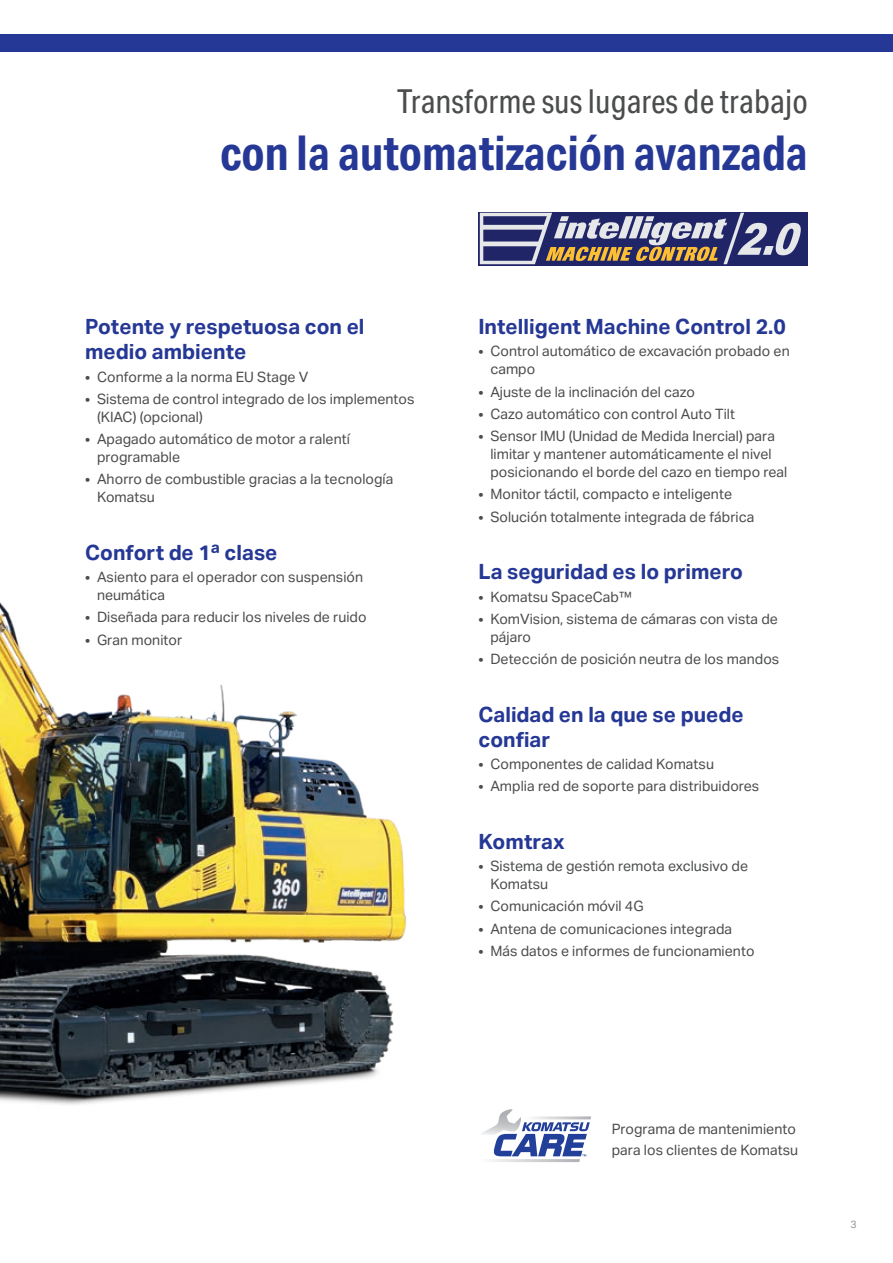
<style>
.page{position:relative;width:893px;height:1263px;background:#fff}
.page>*{position:absolute;margin:0;border:0;box-sizing:border-box;transform-origin:0 0}
.t1{font:700 48px "Aktiv Grotesk Cd";color:#263895}
.t2{font:33px "Aktiv Grotesk Cd";color:#4b4c4d}
.t3{font:700 21px/25.2px "Aktiv Grotesk";color:#263895}
.t4{font:14.25px/18px "Aktiv Grotesk";color:#4b4c4d}
.t5{font:10.5px "Aktiv Grotesk";color:#939598}
</style>
<div class="page">
<img style="left:0;top:602px;width:407px;height:503px">
<svg style="left:481px;top:1109px;width:110px;height:53px"></svg>
<div style="left:478px;top:212px;width:330px;height:53px;background:#202568"></div>
<svg style="left:480px;top:213px;width:321px;height:51px"></svg>
<div style="left:0;top:34px;width:893px;height:17px;background:#263895"></div>
<h2 class="t2" style="left:397px;top:82px;width:412px">Transforme sus lugares de trabajo</h2>
<h1 class="t1" style="left:220px;top:125px;width:589px">con la automatización avanzada</h1>
<h3 class="t3" style="left:85px;top:314px;width:281px">Potente y respetuosa con el medio ambiente</h3>
<p class="t4" style="left:85px;top:368px;width:225px">• Conforme a la norma EU Stage V</p>
<p class="t4" style="left:97px;top:390px;width:319px;text-indent:-12px">• Sistema de control integrado de los implementos (KIAC) (opcional)</p>
<p class="t4" style="left:97px;top:430px;width:254px;text-indent:-12px">• Apagado automático de motor a ralentí programable</p>
<p class="t4" style="left:97px;top:470px;width:298px;text-indent:-12px">• Ahorro de combustible gracias a la tecnología<br>Komatsu</p>
<h3 class="t3" style="left:85px;top:540px;width:194px">Confort de 1ª clase</h3>
<p class="t4" style="left:97px;top:568px;width:268px;text-indent:-12px">• Asiento para el operador con suspensión neumática</p>
<p class="t4" style="left:85px;top:608px;width:283px">• Diseñada para reducir los niveles de ruido</p>
<p class="t4" style="left:85px;top:631px;width:99px">• Gran monitor</p>
<h3 class="t3" style="left:478px;top:314px;width:309px">Intelligent Machine Control 2.0</h3>
<p class="t4" style="left:490px;top:342px;width:301px;text-indent:-12px">• Control automático de excavación probado en campo</p>
<p class="t4" style="left:478px;top:383px;width:218px">• Ajuste de la inclinación del cazo</p>
<p class="t4" style="left:478px;top:405px;width:258px">• Cazo automático con control Auto Tilt</p>
<p class="t4" style="left:490px;top:427px;width:299px;text-indent:-12px">• Sensor IMU (Unidad de Medida Inercial) para limitar y mantener automáticamente el nivel posicionando el borde del cazo en tiempo real</p>
<p class="t4" style="left:478px;top:486px;width:255px">• Monitor táctil, compacto e inteligente</p>
<p class="t4" style="left:478px;top:508px;width:277px">• Solución totalmente integrada de fábrica</p>
<h3 class="t3" style="left:478px;top:559px;width:266px">La seguridad es lo primero</h3>
<p class="t4" style="left:478px;top:588px;width:155px">• Komatsu SpaceCab™</p>
<p class="t4" style="left:490px;top:610px;width:289px;text-indent:-12px">• KomVision, sistema de cámaras con vista de pájaro</p>
<p class="t4" style="left:478px;top:650px;width:302px">• Detección de posición neutra de los mandos</p>
<h3 class="t3" style="left:478px;top:702px;width:267px">Calidad en la que se puede confiar</h3>
<p class="t4" style="left:478px;top:755px;width:237px">• Componentes de calidad Komatsu</p>
<p class="t4" style="left:478px;top:777px;width:282px">• Amplia red de soporte para distribuidores</p>
<h3 class="t3" style="left:478px;top:829px;width:88px">Komtrax</h3>
<p class="t4" style="left:490px;top:857px;width:259px;text-indent:-12px">• Sistema de gestión remota exclusivo de<br>Komatsu</p>
<p class="t4" style="left:478px;top:897px;width:167px">• Comunicación móvil 4G</p>
<p class="t4" style="left:478px;top:920px;width:255px">• Antena de comunicaciones integrada</p>
<p class="t4" style="left:478px;top:942px;width:278px">• Más datos e informes de funcionamiento</p>
<p class="t4" style="left:612px;top:1118px;width:188px;line-height:21px">Programa de mantenimiento para los clientes de Komatsu</p>
<p class="t5" style="left:850px;top:1218px;width:8px">3</p>
</div>
